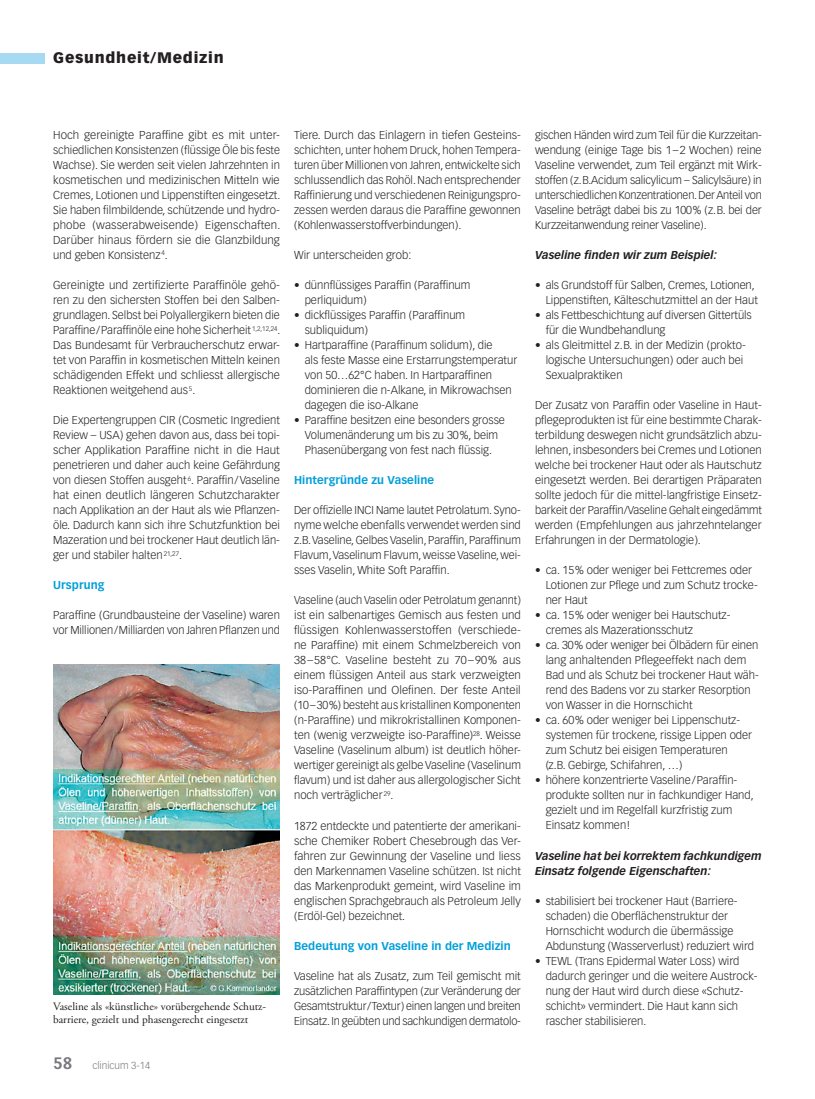
<style>
.page{position:relative;width:815px;height:1099px;background:#fff}
.page>*{position:absolute;margin:0;border:0;box-sizing:border-box;transform-origin:0 0}
.t1{font:900 15px "Vectora LT Std";letter-spacing:.05em;color:#231f20}
.t2{font:300 11.25px/15px "Vectora LT Std";color:#231f20}
.t3{font:italic 700 11.25px/15px "Vectora LT Std";color:#231f20}
.t4{font:11.25px/13.5px "Adobe Garamond Pro";color:#231f20}
.t5{font:700 11.25px "Vectora LT Std";letter-spacing:.005em;color:#009fda}
.t6{font:300 10px "Vectora LH";color:#76787b}
.s1{font-weight:700;font-size:16.25px}
</style>
<div class="page">
<div style="left:0;top:53px;width:45px;height:10px;background:#a5daf2"></div>
<img style="left:53px;top:664px;width:227px;height:330px">
<h1 class="t1" style="left:53px;top:49px;width:172px">Gesundheit/Medizin</h1>
<p class="t2" style="left:53px;top:128px;width:229px">Hoch gereinigte Paraffine gibt es mit unter&shy;schiedlichen Konsistenzen (flüssige Öle bis feste Wachse). Sie werden seit vielen Jahrzehnten in kosmetischen und medizinischen Mitteln wie Cremes, Lotionen und Lippenstiften eingesetzt.<br>Sie haben filmbildende, schützende und hydro&shy;phobe (wasserabweisende) Eigenschaften.<br>Darüber hinaus fördern sie die Glanzbildung und geben Konsistenz <sup>4</sup>.</p>
<p class="t2" style="left:53px;top:278px;width:229px;text-align:justify">Gereinigte und zertifizierte Paraffinöle gehö&shy;ren zu den sichersten Stoffen bei den Salben&shy;grundlagen. Selbst bei Polyallergikern bieten die Paraffine/Paraffinöle eine hohe Sicherheit <sup>1,2,12,24</sup>.<br>Das Bundesamt für Verbraucherschutz erwar&shy;tet von Paraffin in kosmetischen Mitteln keinen schädigenden Effekt und schliesst allergische Reaktionen weitgehend aus <sup>5</sup>.</p>
<p class="t2" style="left:53px;top:413px;width:228px;text-align:justify">Die Expertengruppen CIR (Cosmetic Ingredient Review – USA) gehen davon aus, dass bei topi&shy;scher Applikation Paraffine nicht in die Haut penetrieren und daher auch keine Gefährdung von diesen Stoffen ausgeht <sup>6</sup>. Paraffin/Vaseline hat einen deutlich längeren Schutzcharakter nach Applikation an der Haut als wie Pflanzen&shy;öle. Dadurch kann sich ihre Schutzfunktion bei Mazeration und bei trockener Haut deutlich län&shy;ger und stabiler halten <sup>21,27</sup>.</p>
<p class="t5" style="left:53px;top:578px;width:53px">Ursprung</p>
<p class="t2" style="left:53px;top:608px;width:228px">Paraffine (Grundbausteine der Vaseline) waren vor Millionen/Milliarden von Jahren Pflanzen und</p>
<p class="t4" style="left:53px;top:999px;width:214px">Vaseline als «künstliche» vorübergehende Schutz&shy;barriere, gezielt und phasengerecht eingesetzt</p>
<p class="t6" style="left:53px;top:1059px;width:99px"><span class="s1">58</span> clinicum 3-14</p>
<p class="t2" style="left:294px;top:128px;width:228px;text-align:justify">Tiere. Durch das Einlagern in tiefen Gesteins&shy;schichten, unter hohem Druck, hohen Tempera&shy;turen über Millionen von Jahren, entwickelte sich schlussendlich das Rohöl. Nach entsprechender Raffinierung und verschiedenen Reinigungspro&shy;zessen werden daraus die Paraffine gewonnen (Kohlenwasserstoffverbindungen).</p>
<p class="t2" style="left:294px;top:248px;width:119px">Wir unterscheiden grob:</p>
<p class="t2" style="left:305px;top:278px;width:167px;text-indent:-11px">• dünnflüssiges Paraffin (Paraffinum perliquidum)</p>
<p class="t2" style="left:305px;top:308px;width:162px;text-indent:-11px">• dickflüssiges Paraffin (Paraffinum subliquidum)</p>
<p class="t2" style="left:305px;top:338px;width:214px;text-indent:-11px">• Hartparaffine (Paraffinum solidum), die<br>als feste Masse eine Erstarrungstemperatur von 50…62°C haben. In Hartparaffinen dominieren die n-Alkane, in Mikrowachsen dagegen die iso-Alkane</p>
<p class="t2" style="left:294px;top:413px;width:212px;text-align:center">• Paraffine besitzen eine besonders grosse<br>Volumenänderung um bis zu 30%, beim<br>Phasenübergang von fest nach flüssig.</p>
<p class="t5" style="left:294px;top:473px;width:142px">Hintergründe zu Vaseline</p>
<p class="t2" style="left:294px;top:503px;width:228px;text-align:justify">Der offizielle INCI Name lautet Petrolatum. Syno&shy;nyme welche ebenfalls verwendet werden sind z.B. Vaseline, Gelbes Vaselin, Paraffin, Paraffinum Flavum, Vaselinum Flavum, weisse Vaseline, wei&shy;sses Vaselin, White Soft Paraffin.</p>
<p class="t2" style="left:294px;top:593px;width:228px;text-align:justify">Vaseline (auch Vaselin oder Petrolatum genannt) ist ein salbenartiges Gemisch aus festen und flüssigen Kohlenwasserstoffen (verschiede&shy;ne Paraffine) mit einem Schmelzbereich von 38–58°C. Vaseline besteht zu 70–90% aus einem flüssigen Anteil aus stark verzweigten iso-Paraffinen und Olefinen. Der feste Anteil (10–30%) besteht aus kristallinen Komponenten (n-Paraffine) und mikrokristallinen Komponen&shy;ten (wenig verzweigte iso-Paraffine)<sup>28</sup>. Weisse Vaseline (Vaselinum album) ist deutlich höher&shy;wertiger gereinigt als gelbe Vaseline (Vaselinum flavum) und ist daher aus allergologischer Sicht noch verträglicher <sup>29</sup>.</p>
<p class="t2" style="left:294px;top:818px;width:228px;text-align:justify">1872 entdeckte und patentierte der amerikani&shy;sche Chemiker Robert Chesebrough das Ver&shy;fahren zur Gewinnung der Vaseline und liess den Markennamen Vaseline schützen. Ist nicht das Markenprodukt gemeint, wird Vaseline im englischen Sprachgebrauch als Petroleum Jelly (Erdöl-Gel) bezeichnet.</p>
<p class="t5" style="left:294px;top:938px;width:218px">Bedeutung von Vaseline in der Medizin</p>
<p class="t2" style="left:294px;top:968px;width:228px;text-align:justify">Vaseline hat als Zusatz, zum Teil gemischt mit zusätzlichen Paraffintypen (zur Veränderung der Gesamtstruktur/Textur) einen langen und breiten Einsatz. In geübten und sachkundigen dermatolo-</p>
<p class="t2" style="left:535px;top:128px;width:228px;text-align:justify">gischen Händen wird zum Teil für die Kurzzeitan&shy;wendung (einige Tage bis 1–2 Wochen) reine Vaseline verwendet, zum Teil ergänzt mit Wirk&shy;stoffen (z.B.Acidum salicylicum – Salicylsäure) in unterschiedlichen Konzentrationen. Der Anteil von Vaseline beträgt dabei bis zu 100% (z.B. bei der Kurzzeitanwendung reiner Vaseline).</p>
<p class="t3" style="left:535px;top:248px;width:183px">Vaseline finden wir zum Beispiel:</p>
<p class="t2" style="left:535px;top:278px;width:224px;text-align:right">• als Grundstoff für Salben, Cremes, Lotionen,<br>Lippenstiften, Kälteschutzmittel an der Haut</p>
<p class="t2" style="left:546px;top:308px;width:208px;text-indent:-11px">• als Fettbeschichtung auf diversen Gittertüls für die Wundbehandlung</p>
<p class="t2" style="left:546px;top:338px;width:202px;text-indent:-11px">• als Gleitmittel z.B. in der Medizin (prokto&shy;logische Untersuchungen) oder auch bei<br>Sexualpraktiken</p>
<p class="t2" style="left:535px;top:398px;width:228px;text-align:justify">Der Zusatz von Paraffin oder Vaseline in Haut&shy;pflegeprodukten ist für eine bestimmte Charak&shy;terbildung deswegen nicht grundsätzlich abzu&shy;lehnen, insbesonders bei Cremes und Lotionen welche bei trockener Haut oder als Hautschutz eingesetzt werden. Bei derartigen Präparaten sollte jedoch für die mittel-langfristige Einsetz&shy;barkeit der Paraffin/Vaseline Gehalt eingedämmt werden (Empfehlungen aus jahrzehntelanger Erfahrungen in der Dermatologie).</p>
<p class="t2" style="left:546px;top:563px;width:214px;text-indent:-11px">• ca. 15% oder weniger bei Fettcremes oder<br>Lotionen zur Pflege und zum Schutz trocke&shy;ner Haut</p>
<p class="t2" style="left:546px;top:608px;width:186px;text-indent:-11px">• ca. 15% oder weniger bei Hautschutz&shy;cremes als Mazerationsschutz</p>
<p class="t2" style="left:546px;top:638px;width:215px;text-indent:-11px">• ca. 30% oder weniger bei Ölbädern für einen lang anhaltenden Pflegeeffekt nach dem Bad und als Schutz bei trockener Haut wäh&shy;rend des Badens vor zu starker Resorption von Wasser in die Hornschicht</p>
<p class="t2" style="left:546px;top:713px;width:208px;text-indent:-11px">• ca. 60% oder weniger bei Lippenschutz&shy;systemen für trockene, rissige Lippen oder zum Schutz bei eisigen Temperaturen<br>(z.B. Gebirge, Schifahren, …)</p>
<p class="t2" style="left:546px;top:773px;width:209px;text-indent:-11px">• höhere konzentrierte Vaseline/Paraffin&shy;produkte sollten nur in fachkundiger Hand, gezielt und im Regelfall kurzfristig zum Einsatz kommen!</p>
<p class="t3" style="left:535px;top:848px;width:228px">Vaseline hat bei korrektem fachkundigem<br>Einsatz folgende Eigenschaften:</p>
<p class="t2" style="left:546px;top:893px;width:210px;text-indent:-11px">• stabilisiert bei trockener Haut (Barriere&shy;schaden) die Oberflächenstruktur der Hornschicht wodurch die übermässige Abdunstung (Wasserverlust) reduziert wird</p>
<p class="t2" style="left:546px;top:953px;width:213px;text-indent:-11px">• TEWL (Trans Epidermal Water Loss) wird dadurch geringer und die weitere Austrock&shy;nung der Haut wird durch diese «Schutz&shy;schicht» vermindert. Die Haut kann sich rascher stabilisieren.</p>
</div>
